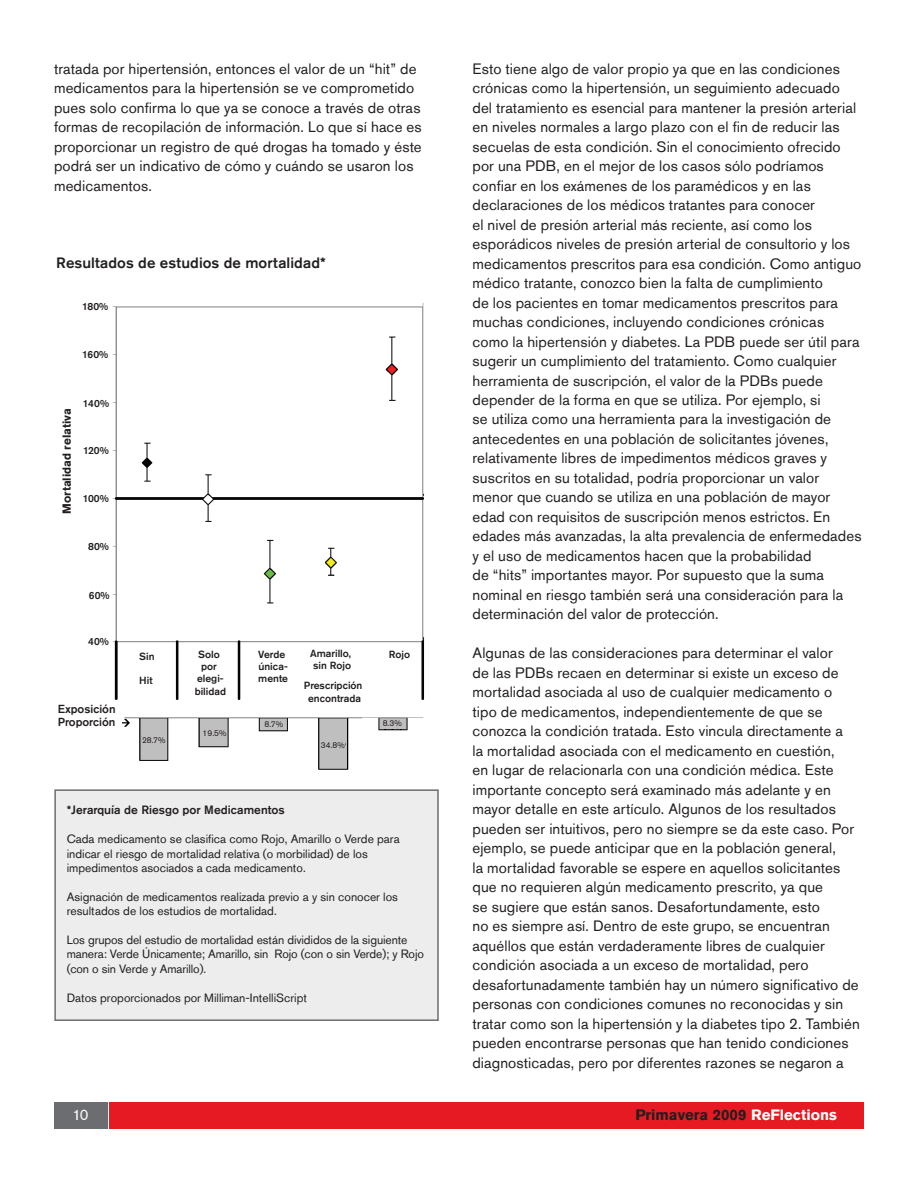
<style>
.page{position:relative;width:918px;height:1188px;background:#fff}
.page>*{position:absolute;margin:0;border:0;box-sizing:border-box;transform-origin:0 0}
.t1{font:15px/19.5px "Akzidenz Grotesk Std";letter-spacing:.01em;color:#231f20}
.t2{font:500 15px "Akzidenz Grotesk Std";letter-spacing:.005em;color:#231f20}
.t3{font:700 15px "Akzidenz Grotesk Std";color:#231f20}
.t4{font:15px "Akzidenz Grotesk Std";color:#fff}
.t5{font:12px/14.4px "Akzidenz Grotesk Std";color:#231f20}
.t6{font:500 12px "Akzidenz Grotesk Std";color:#231f20}
.t7{font:500 11.7px/12.9px "Akzidenz Grotesk Std";color:#231f20}
.t8{font:700 11.7px "Akzidenz Grotesk Std";color:#231f20}
.t9{font:500 10.35px/12.5px "Akzidenz Grotesk Std";color:#231f20;text-align:center}
.t10{font:8.4px "Akzidenz Grotesk Std";color:#231f20}
.s1{color:#fff}
</style>
<div class="page">
<div style="left:110px;top:1102px;width:754px;height:28px;background:#e51a23"></div>
<div style="left:54px;top:1102px;width:54px;height:28px;background:#6c6d70"></div>
<div style="left:54px;top:789px;width:385px;height:232px;background:#ededee;border:2px solid #6c6d70"></div>
<img style="left:112px;top:303px;width:312px;height:467px">
<div style="left:62px;top:702px;width:60px;height:28px;background:#fff"></div>
<div style="left:133px;top:648px;width:30px;height:54px;background:#fff"></div>
<div style="left:183px;top:648px;width:47px;height:50px;background:#fff"></div>
<div style="left:244px;top:649px;width:54px;height:29px;background:#fff"></div>
<div style="left:304px;top:649px;width:54px;height:27px;background:#fff"></div>
<div style="left:307px;top:683px;width:48px;height:19px;background:#fff"></div>
<div style="left:381px;top:650px;width:26px;height:20px;background:#fff"></div>
<div style="left:142px;top:732px;width:24px;height:12px;background:#c0bfbf"></div>
<div style="left:202px;top:725px;width:24px;height:11px;background:#c0bfbf"></div>
<div style="left:262px;top:721px;width:21px;height:9px;background:#c0bfbf"></div>
<div style="left:320px;top:738px;width:25px;height:8px;background:#c0bfbf"></div>
<div style="left:382px;top:720px;width:20px;height:9px;background:#c0bfbf"></div>
<div style="left:55px;top:736px;width:83px;height:48px;background:#fff"></div>
<p class="t1" style="left:54px;top:58px;width:369px">tratada por hipertensión, entonces el valor de un “hit” de medicamentos para la hipertensión se ve comprometido pues solo confirma lo que ya se conoce a través de otras formas de recopilación de información. Lo que sí hace es proporcionar un registro de qué drogas ha tomado y éste podrá ser un indicativo de cómo y cuándo se usaron los medicamentos.</p>
<p class="t1" style="left:472px;top:58px;width:391px">Esto tiene algo de valor propio ya que en las condiciones crónicas como la hipertensión, un seguimiento adecuado del tratamiento es esencial para mantener la presión arterial en niveles normales a largo plazo con el fin de reducir las secuelas de esta condición. Sin el conocimiento ofrecido por una PDB, en el mejor de los casos sólo podríamos confiar en los exámenes de los paramédicos y en las declaraciones de los médicos tratantes para conocer<br>el nivel de presión arterial más reciente, así como los esporádicos niveles de presión arterial de consultorio y los medicamentos prescritos para esa condición. Como antiguo médico tratante, conozco bien la falta de cumplimiento<br>de los pacientes en tomar medicamentos prescritos para muchas condiciones, incluyendo condiciones crónicas como la hipertensión y diabetes. La PDB puede ser útil para sugerir un cumplimiento del tratamiento. Como cualquier herramienta de suscripción, el valor de la PDBs puede depender de la forma en que se utiliza. Por ejemplo, si<br>se utiliza como una herramienta para la investigación de antecedentes en una población de solicitantes jóvenes, relativamente libres de impedimentos médicos graves y suscritos en su totalidad, podría proporcionar un valor menor que cuando se utiliza en una población de mayor edad con requisitos de suscripción menos estrictos. En edades más avanzadas, la alta prevalencia de enfermedades y el uso de medicamentos hacen que la probabilidad<br>de “hits” importantes mayor. Por supuesto que la suma nominal en riesgo también será una consideración para la determinación del valor de protección.</p>
<p class="t1" style="left:472px;top:643px;width:389px">Algunas de las consideraciones para determinar el valor<br>de las PDBs recaen en determinar si existe un exceso de mortalidad asociada al uso de cualquier medicamento o tipo de medicamentos, independientemente de que se conozca la condición tratada. Esto vincula directamente a<br>la mortalidad asociada con el medicamento en cuestión,<br>en lugar de relacionarla con una condición médica. Este importante concepto será examinado más adelante y en mayor detalle en este artículo. Algunos de los resultados pueden ser intuitivos, pero no siempre se da este caso. Por ejemplo, se puede anticipar que en la población general,<br>la mortalidad favorable se espere en aquellos solicitantes que no requieren algún medicamento prescrito, ya que<br>se sugiere que están sanos. Desafortundamente, esto<br>no es siempre así. Dentro de este grupo, se encuentran aquéllos que están verdaderamente libres de cualquier condición asociada a un exceso de mortalidad, pero desafortunadamente también hay un número significativo de personas con condiciones comunes no reconocidas y sin tratar como son la hipertensión y la diabetes tipo 2. También pueden encontrarse personas que han tenido condiciones diagnosticadas, pero por diferentes razones se negaron a</p>
<p class="t2" style="left:56px;top:254px;width:271px">Resultados de estudios de mortalidad*</p>
<p class="t9" style="left:82px;top:300px;width:28px">180%</p>
<p class="t9" style="left:82px;top:348px;width:28px">160%</p>
<p class="t9" style="left:83px;top:396px;width:28px">140%</p>
<p class="t9" style="left:83px;top:444px;width:27px">120%</p>
<p class="t8" style="left:60px;top:514px;width:107px;rotate:-90deg">Mortalidad relativa</p>
<p class="t9" style="left:83px;top:492px;width:27px">100%</p>
<p class="t9" style="left:88px;top:540px;width:22px">80%</p>
<p class="t9" style="left:89px;top:589px;width:22px">60%</p>
<p class="t9" style="left:88px;top:635px;width:22px">40%</p>
<p class="t9" style="left:195px;top:648px;width:33px">Solo por elegi&shy;bilidad</p>
<p class="t9" style="left:258px;top:648px;width:31px;text-align:left">Verde única&shy;mente</p>
<p class="t9" style="left:310px;top:647px;width:43px;text-align:left">Amarillo, sin Rojo</p>
<p class="t9" style="left:389px;top:648px;width:23px">Rojo</p>
<p class="t9" style="left:139px;top:649px;width:17px">Sin</p>
<p class="t9" style="left:139px;top:674px;width:15px">Hit</p>
<p class="t9" style="left:304px;top:679px;width:60px">Prescripción encontrada</p>
<p class="t7" style="left:58px;top:702px;width:59px">Exposición<br>Proporción</p>
<p class="t10" style="left:383px;top:719px;width:21px">8.3%</p>
<p class="t10" style="left:265px;top:719px;width:20px">8.7%</p>
<p class="t10" style="left:203px;top:728px;width:26px">19.5%</p>
<p class="t10" style="left:142px;top:735px;width:25px">28.7%</p>
<p class="t10" style="left:321px;top:741px;width:26px">34.8%</p>
<p class="t6" style="left:67px;top:803px;width:220px">*Jerarquía de Riesgo por Medicamentos</p>
<p class="t5" style="left:67px;top:832px;width:334px">Cada medicamento se clasifica como Rojo, Amarillo o Verde para indicar el riesgo de mortalidad relativa (o morbilidad) de los impedimentos asociados a cada medicamento.</p>
<p class="t5" style="left:67px;top:889px;width:333px">Asignación de medicamentos realizada previo a y sin conocer los resultados de los estudios de mortalidad.</p>
<p class="t5" style="left:67px;top:933px;width:359px">Los grupos del estudio de mortalidad están divididos de la siguiente manera: Verde Únicamente; Amarillo, sin Rojo (con o sin Verde); y Rojo (con o sin Verde y Amarillo).</p>
<p class="t5" style="left:67px;top:990px;width:242px">Datos proporcionados por Milliman-IntelliScript</p>
<p class="t4" style="left:73px;top:1106px;width:17px">10</p>
<p class="t3" style="left:635px;top:1106px;width:203px">Primavera 2009 <span class="s1">ReFlections</span></p>
</div>
